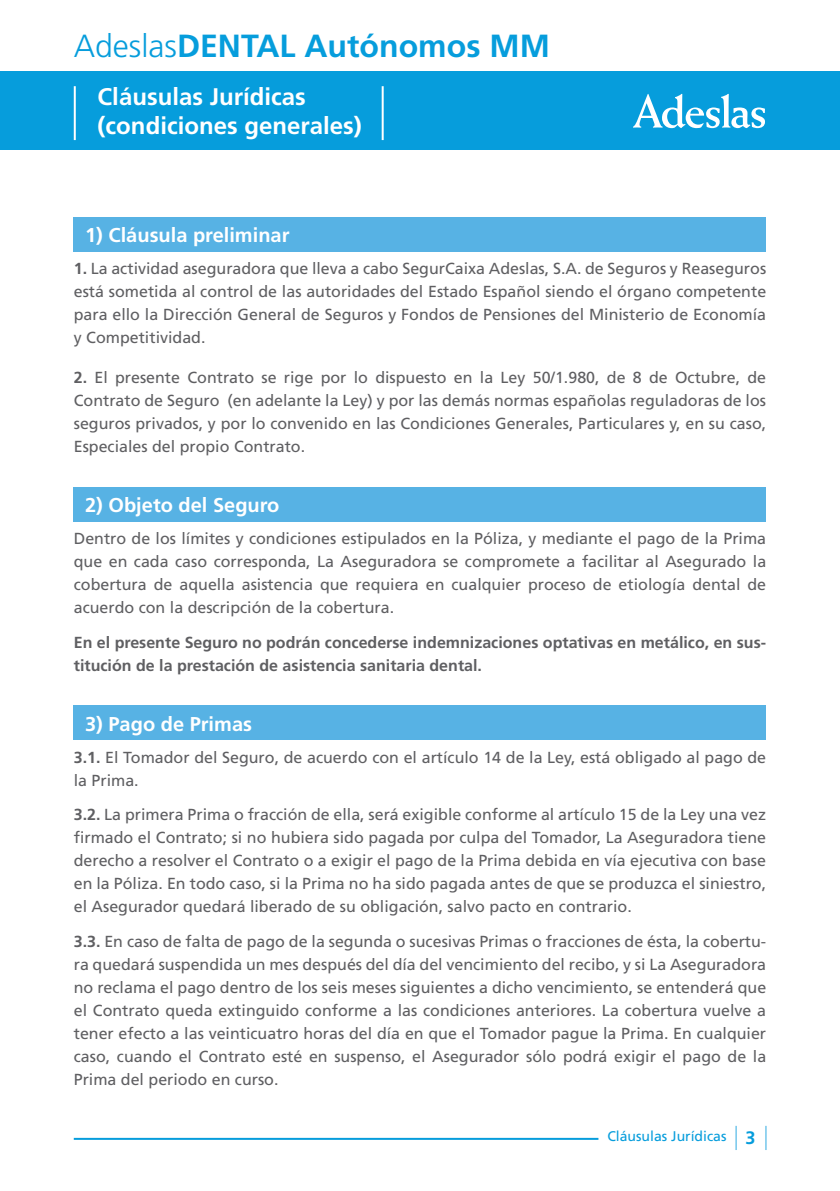
<style>
.page{position:relative;width:840px;height:1191px;background:#fff}
.page>*{position:absolute;margin:0;border:0;box-sizing:border-box;transform-origin:0 0}
.t1{font:700 32px "Frutiger";color:#069ddc}
.t2{font:700 24px/28.8px "Frutiger";color:#fff}
.t3{font:700 20px "Frutiger";color:#fff}
.t4{font:16px/23px "Frutiger";color:#5f5f62;text-align:justify}
.t5{font:700 16px/23px "Frutiger";color:#5f5f62}
.t6{font:14px "Frutiger";color:#069ddc}
.s1{font-weight:300}
.s2{font-weight:700}
.s3{font-weight:700;font-size:18px}
</style>
<div class="page">
<hr style="left:74px;top:1137px;width:524px;height:2px;background:#069ddc">
<svg style="left:765px;top:1125px;width:1px;height:25px"></svg>
<svg style="left:735px;top:1125px;width:1px;height:25px"></svg>
<div style="left:0;top:71px;width:839px;height:79px;background:#069ddc"></div>
<hr style="left:74px;top:86px;width:2px;height:54px;background:#fff">
<hr style="left:381px;top:86px;width:2px;height:54px;background:#fff">
<svg style="left:633px;top:94px;width:131px;height:34px"></svg>
<div style="left:74px;top:217px;width:691px;height:34px;background:#57b2e4"></div>
<div style="left:74px;top:487px;width:691px;height:34px;background:#57b2e4"></div>
<div style="left:74px;top:706px;width:691px;height:34px;background:#57b2e4"></div>
<h1 class="t1" style="left:74px;top:27px;width:477px"><span class="s1">Adeslas</span>DENTAL Autónomos MM</h1>
<h2 class="t2" style="left:98px;top:83px;width:266px">Cláusulas Jurídicas (condiciones generales)</h2>
<p class="t3" style="left:85px;top:223px;width:206px">1) Cláusula preliminar</p>
<p class="t4" style="left:74px;top:257px;width:693px"><span class="s2">1.</span> La actividad aseguradora que lleva a cabo SegurCaixa Adeslas, S.A. de Seguros y Reaseguros está sometida al control de las autoridades del Estado Español siendo el órgano competente para ello la Dirección General de Seguros y Fondos de Pensiones del Ministerio de Economía y Competitividad.</p>
<p class="t4" style="left:74px;top:366px;width:693px"><span class="s2">2.</span> El presente Contrato se rige por lo dispuesto en la Ley 50/1.980, de 8 de Octubre, de Contrato de Seguro (en adelante la Ley) y por las demás normas españolas reguladoras de los seguros privados, y por lo convenido en las Condiciones Generales, Particulares y, en su caso, Especiales del propio Contrato.</p>
<p class="t3" style="left:85px;top:493px;width:196px">2) Objeto del Seguro</p>
<p class="t4" style="left:74px;top:527px;width:693px">Dentro de los límites y condiciones estipulados en la Póliza, y mediante el pago de la Prima que en cada caso corresponda, La Aseguradora se compromete a facilitar al Asegurado la cobertura de aquella asistencia que requiera en cualquier proceso de etiología dental de acuerdo con la descripción de la cobertura.</p>
<p class="t5" style="left:74px;top:631px;width:693px">En el presente Seguro no podrán concederse indemnizaciones optativas en metálico, en sus&shy;titución de la prestación de asistencia sanitaria dental.</p>
<p class="t3" style="left:85px;top:712px;width:168px">3) Pago de Primas</p>
<p class="t4" style="left:74px;top:746px;width:693px"><span class="s2">3.1.</span> El Tomador del Seguro, de acuerdo con el artículo 14 de la Ley, está obligado al pago de la Prima.</p>
<p class="t4" style="left:74px;top:803px;width:693px"><span class="s2">3.2.</span> La primera Prima o fracción de ella, será exigible conforme al artículo 15 de la Ley una vez firmado el Contrato; si no hubiera sido pagada por culpa del Tomador, La Aseguradora tiene derecho a resolver el Contrato o a exigir el pago de la Prima debida en vía ejecutiva con base en la Póliza. En todo caso, si la Prima no ha sido pagada antes de que se produzca el siniestro, el Asegurador quedará liberado de su obligación, salvo pacto en contrario.</p>
<p class="t4" style="left:74px;top:929px;width:693px"><span class="s2">3.3.</span> En caso de falta de pago de la segunda o sucesivas Primas o fracciones de ésta, la cobertu&shy;ra quedará suspendida un mes después del día del vencimiento del recibo, y si La Aseguradora no reclama el pago dentro de los seis meses siguientes a dicho vencimiento, se entenderá que el Contrato queda extinguido conforme a las condiciones anteriores. La cobertura vuelve a tener efecto a las veinticuatro horas del día en que el Tomador pague la Prima. En cualquier caso, cuando el Contrato esté en suspenso, el Asegurador sólo podrá exigir el pago de la Prima del periodo en curso.</p>
<p class="t6" style="left:607px;top:1127px;width:150px">Cláusulas Jurídicas <span class="s3">3</span></p>
</div>
